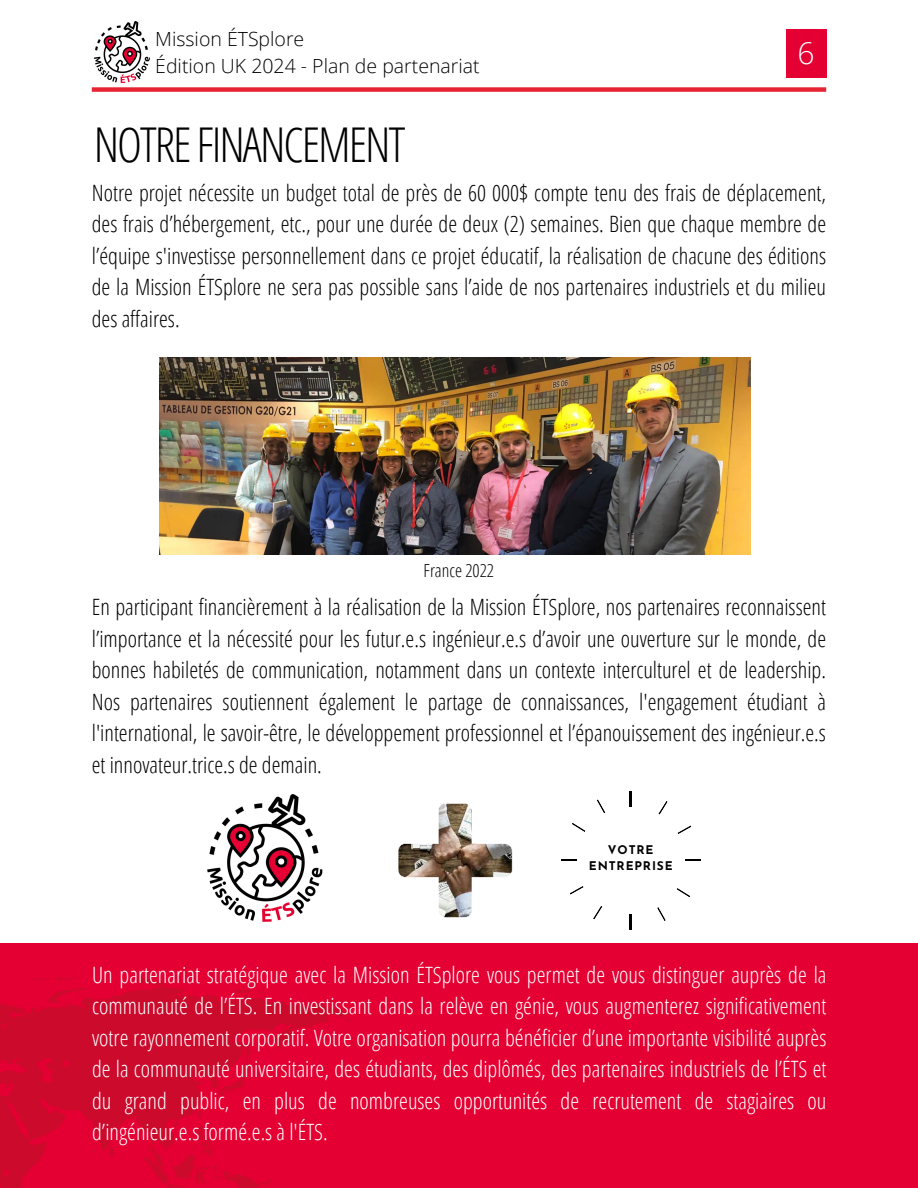
<style>
.page{position:relative;width:918px;height:1188px;background:#fff}
.page>*{position:absolute;margin:0;border:0;box-sizing:border-box;transform-origin:0 0}
.t1{font:300 48px "Open Sans Condensed";letter-spacing:-.04em;color:#000}
.t2{font:300 30px "Open Sans";color:#fff}
.t3{font:300 22.5px/31.5px "Open Sans Condensed";color:#000;text-align:justify}
.t4{font:300 22.5px/31.5px "Open Sans Condensed";color:#fff;text-align:justify}
.t5{font:300 19.5px/27px "Open Sans";color:#000}
.t6{font:300 18px "Open Sans Condensed";color:#000}
.t7{font:700 12px/16.2px "Josefin Sans";letter-spacing:.075em;color:#000;text-align:center}
</style>
<div class="page">
<div style="left:786px;top:29px;width:40px;height:49px;background:#e40032"></div>
<div style="left:92px;top:87px;width:734px;height:5px;background:#e72433"></div>
<div style="left:0;top:943px;width:918px;height:245px;background:#e40032"></div>
<svg style="left:0;top:986px;width:349px;height:202px;fill:#cb0a2c"></svg>
<svg style="left:109px;top:1147px;width:5px;height:9px"></svg>
<svg style="left:135px;top:978px;width:31px;height:8px"></svg>
<svg style="left:198px;top:1110px;width:4px;height:8px"></svg>
<svg style="left:235px;top:989px;width:31px;height:4px"></svg>
<svg style="left:327px;top:1000px;width:6px;height:2px"></svg>
<svg style="left:5px;top:1086px;width:6px;height:2px"></svg>
<svg style="left:34px;top:977px;width:43px;height:4px"></svg>
<svg style="left:40px;top:988px;width:51px;height:20px"></svg>
<svg style="left:219px;top:1039px;width:46px;height:57px"></svg>
<svg style="left:138px;top:1126px;width:142px;height:62px"></svg>
<img style="left:159px;top:357px;width:592px;height:197px">
<svg style="left:629px;top:914px;width:2px;height:16px"></svg>
<svg style="left:629px;top:791px;width:2px;height:15px"></svg>
<svg style="left:561px;top:859px;width:16px;height:2px"></svg>
<svg style="left:685px;top:859px;width:15px;height:2px"></svg>
<svg style="left:593px;top:906px;width:9px;height:14px"></svg>
<svg style="left:658px;top:801px;width:10px;height:14px"></svg>
<svg style="left:572px;top:823px;width:14px;height:9px"></svg>
<svg style="left:677px;top:888px;width:13px;height:10px"></svg>
<svg style="left:570px;top:886px;width:14px;height:9px"></svg>
<svg style="left:677px;top:825px;width:15px;height:9px"></svg>
<svg style="left:596px;top:799px;width:10px;height:14px"></svg>
<svg style="left:657px;top:907px;width:9px;height:14px"></svg>
<img style="left:398px;top:803px;width:114px;height:115px">
<img style="left:94px;top:21px;width:56px;height:62px">
<img style="left:207px;top:794px;width:116px;height:128px">
<p class="t5" style="left:155px;top:25px;width:326px">Mission ÉTSplore<br>Édition UK 2024 - Plan de partenariat</p>
<h1 class="t1" style="left:94px;top:111px;width:313px">NOTREFINANCEMENT</h1>
<h2 class="t2" style="left:798px;top:32px;width:19px">6</h2>
<p class="t3" style="left:92px;top:176px;width:736px">Notre projet nécessite un budget total de près de 60 000$ compte tenu des frais de déplacement, des frais d’hébergement, etc., pour une durée de deux (2) semaines. Bien que chaque membre de l’équipe s'investisse personnellement dans ce projet éducatif, la réalisation de chacune des éditions de la Mission ÉTSplore ne sera pas possible sans l’aide de nos partenaires industriels et du milieu des affaires.</p>
<p class="t6" style="left:424px;top:558px;width:72px">France 2022</p>
<p class="t3" style="left:92px;top:591px;width:736px">En participant financièrement à la réalisation de la Mission ÉTSplore, nos partenaires reconnaissent l’importance et la nécessité pour les futur.e.s ingénieur.e.s d’avoir une ouverture sur le monde, de bonnes habiletés de communication, notamment dans un contexte interculturel et de leadership.<br>Nos partenaires soutiennent également le partage de connaissances, l'engagement étudiant à l'international, le savoir-être, le développement professionnel et l’épanouissement des ingénieur.e.s et innovateur.trice.s de demain.</p>
<p class="t7" style="left:589px;top:843px;width:85px">VOTRE<br>ENTREPRISE</p>
<p class="t4" style="left:92px;top:958px;width:736px">Un partenariat stratégique avec la Mission ÉTSplore vous permet de vous distinguer auprès de la communauté de l’ÉTS. En investissant dans la relève en génie, vous augmenterez significativement votre rayonnement corporatif. Votre organisation pourra bénéficier d’une importante visibilité auprès de la communauté universitaire, des étudiants, des diplômés, des partenaires industriels de l’ÉTS et du grand public, en plus de nombreuses opportunités de recrutement de stagiaires ou d’ingénieur.e.s formé.e.s à l'ÉTS.</p>
</div>
